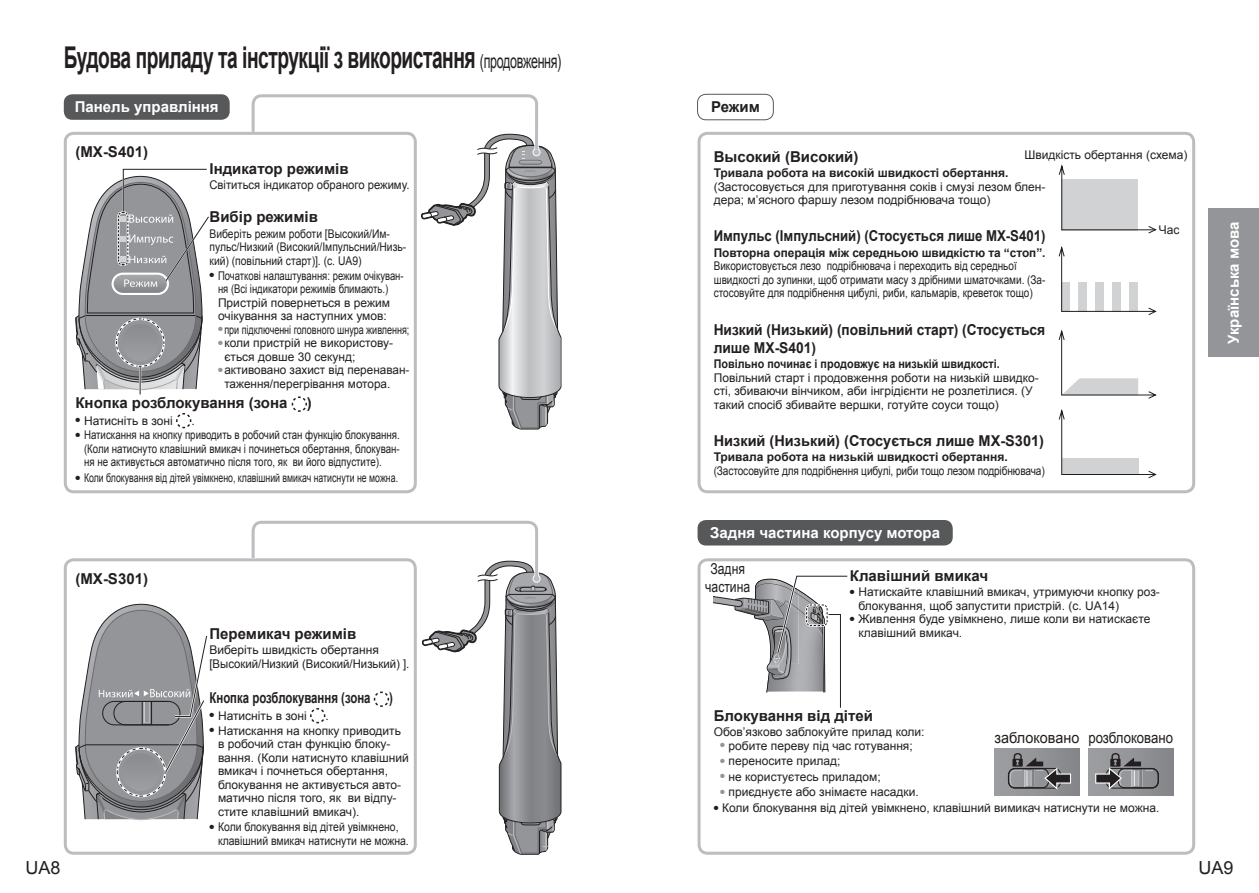
<style>
.page{position:relative;width:1259px;height:893px;background:#fff}
.page>*{position:absolute;margin:0;border:0;box-sizing:border-box;transform-origin:0 0}
.t1{font:700 30px "Arial";letter-spacing:-.025em;color:#231f20;scale:.64 1}
.t2{font:18px "Arial";color:#231f20}
.t3{font:700 15px "Arial";color:#231f20}
.t4{font:700 15px "Arial";color:#fff}
.t5{font:700 15px/18px "Arial";color:#231f20;scale:.92 1}
.t6{font:700 15px "Arial";color:#231f20;scale:.88 1}
.t7{font:700 15px "Arial";color:#231f20;scale:.76 1}
.t8{font:15px "Arial";color:#231f20;scale:.96 1}
.t9{font:15px/18px "Arial";color:#231f20;text-align:center;scale:.81 1}
.t10{font:12px/13.5px "Arial";color:#231f20}
.t11{font:12px/13.5px "Arial";color:#231f20;text-align:justify;scale:.81 1}
.t12{font:12px/13.5px "Arial";color:#231f20;scale:.83 1}
.t13{font:700 12px "Arial";color:#231f20}
.t14{font:12px/13.5px "Arial";color:#231f20;scale:.79 1}
.t15{font:12px/13.5px "Arial";color:#231f20;scale:.86 1}
.t16{font:12px/13.5px "Arial";color:#231f20;scale:.87 1}
.t17{font:12px "Arial";color:#231f20;scale:.73 1}
.t18{font:12px "Arial";color:#231f20;scale:.84 1}
.t19{font:700 12px "Arial";color:#231f20;scale:.9 1}
.t20{font:12px "Arial";color:#231f20;scale:.75 1}
.t21{font:12px "Arial";color:#231f20;scale:.94 1}
.s1{font-weight:400;font-size:19.5px}
</style>
<div class="page">
<div style="left:1208px;top:208px;width:51px;height:149px;background:#939598"></div>
<div style="left:64px;top:94px;width:166px;height:26px;background:#57585a;border-radius:9px"></div>
<div style="left:697px;top:94px;width:76px;height:26px;border:1px solid #57585a;border-radius:9px"></div>
<div style="left:697px;top:520px;width:255px;height:25px;background:#57585a;border-radius:9px"></div>
<div style="left:64px;top:132px;width:353px;height:361px;border:3px solid #bcbdc0;border-radius:9px"></div>
<div style="left:697px;top:132px;width:498px;height:361px;border:3px solid #bcbdc0;border-radius:9px"></div>
<div style="left:697px;top:558px;width:498px;height:297px;border:3px solid #bcbdc0;border-radius:9px"></div>
<div style="left:64px;top:558px;width:353px;height:297px;border:3px solid #bcbdc0;border-radius:9px"></div>
<svg style="left:75px;top:604px;width:133px;height:216px"></svg>
<svg style="left:249px;top:520px;width:312px;height:335px"></svg>
<svg style="left:249px;top:94px;width:312px;height:335px"></svg>
<svg style="left:176px;top:413px;width:16px;height:16px"></svg>
<svg style="left:1058px;top:165px;width:98px;height:313px"></svg>
<div style="left:994px;top:749px;width:85px;height:47px;background:linear-gradient(to right,#9ea0a3,#85878a)"></div>
<div style="left:1008px;top:768px;width:41px;height:20px;border:1px solid #231f20;border-radius:6px"></div>
<svg style="left:1009px;top:753px;width:63px;height:39px"></svg>
<div style="left:1088px;top:749px;width:85px;height:47px;background:linear-gradient(to right,#9fa1a4,#828487)"></div>
<div style="left:1117px;top:768px;width:41px;height:20px;border:1px solid #231f20;border-radius:6px"></div>
<svg style="left:1094px;top:753px;width:59px;height:39px"></svg>
<svg style="left:713px;top:575px;width:135px;height:133px"></svg>
<svg style="left:75px;top:168px;width:134px;height:226px"></svg>
<h1 class="t1" style="left:64px;top:37px;width:779px">Будова приладу та інструкції з використання <span class="s1">(продовження)</span></h1>
<p class="t4" style="left:75px;top:97px;width:145px">Панель управління</p>
<p class="t3" style="left:75px;top:141px;width:74px">(MX-S401)</p>
<p class="t3" style="left:209px;top:158px;width:141px">Індикатор режимів</p>
<p class="t21" style="left:209px;top:177px;width:214px">Світиться індикатор обраного режиму.</p>
<p class="t3" style="left:209px;top:206px;width:110px">Вибір режимів</p>
<p class="t15" style="left:209px;top:227px;width:230px">Виберіть режим роботи [Высокий/Им&shy;пульс/Низкий (Високий/Імпульсний/Низь&shy;кий) (повільний старт)]. (с. UA9)</p>
<p class="t14" style="left:218px;top:269px;width:236px;text-indent:-9px">● Початкові налаштування: режим очікуван&shy;ня (Всі індикатори режимів блимають.)<br>Пристрій повернеться в режим очікування за наступних умов:</p>
<p class="t20" style="left:218px;top:321px;width:257px"><sup>●</sup> при підключенні головного шнура живлення;</p>
<p class="t10" style="left:224px;top:336px;width:170px;text-indent:-6px"><sup>●</sup> коли пристрій не використову&shy;ється довше 30 секунд;</p>
<p class="t10" style="left:224px;top:363px;width:186px;text-indent:-6px"><sup>●</sup> активовано захист від перенаван&shy;таження/перегрівання мотора.</p>
<p class="t3" style="left:75px;top:393px;width:213px">Кнопка розблокування (зона</p>
<p class="t3" style="left:307px;top:393px;width:6px">)</p>
<p class="t10" style="left:75px;top:414px;width:99px">● Натисніть в зоні</p>
<p class="t10" style="left:191px;top:414px;width:5px">.</p>
<p class="t11" style="left:84px;top:428px;width:391px;text-indent:-9px">● Натискання на кнопку приводить в робочий стан функцію блокування. (Коли натиснуто клавішний вмикач і починеться обертання, блокуван&shy;ня не активується автоматично після того, як ви його відпустите).</p>
<p class="t17" style="left:75px;top:470px;width:443px">● Коли блокування від дітей увімкнено, клавішний вмикач натиснути не можна.</p>
<p class="t3" style="left:75px;top:568px;width:74px">(MX-S301)</p>
<p class="t3" style="left:209px;top:623px;width:148px">Перемикач режимів</p>
<p class="t10" style="left:209px;top:643px;width:201px">Виберіть швидкість обертання [Высокий/Низкий (Високий/Низький) ].</p>
<p class="t7" style="left:209px;top:688px;width:243px">Кнопка розблокування (зона )</p>
<p class="t10" style="left:209px;top:709px;width:99px">● Натисніть в зоні</p>
<p class="t10" style="left:325px;top:709px;width:5px">.</p>
<p class="t10" style="left:218px;top:723px;width:192px;text-indent:-9px">● Натискання на кнопку приводить в робочий стан функцію блоку&shy;вання. (Коли натиснуто клавішний вмикач і почнеться обертання, блокування не активується авто&shy;матично після того, як ви відпу&shy;стите клавішний вмикач).</p>
<p class="t16" style="left:218px;top:820px;width:221px;text-indent:-9px">● Коли блокування від дітей увімкнено, клавішний вмикач натиснути не можна.</p>
<p class="t3" style="left:711px;top:97px;width:50px">Режим</p>
<p class="t10" style="left:1024px;top:148px;width:165px">Швидкість обертання (схема)</p>
<p class="t3" style="left:713px;top:146px;width:146px">Высокий (Високий)</p>
<p class="t13" style="left:713px;top:164px;width:296px">Тривала робота на високій швидкості обертання.</p>
<p class="t10" style="left:713px;top:180px;width:333px">(Застосовується для приготування соків і смузі лезом блен&shy;дера; м’ясного фаршу лезом подрібнювача тощо)</p>
<p class="t6" style="left:713px;top:226px;width:378px">Импульс (Імпульсний) (Стосується лише MX-S401)</p>
<p class="t13" style="left:713px;top:244px;width:333px">Повторна операція між середньою швидкістю та “стоп”.</p>
<p class="t12" style="left:713px;top:259px;width:401px">Використовується лезо подрібнювача і переходить від середньої швидкості до зупинки, щоб отримати масу з дрібними шматочками. (За&shy;стосовуйте для подрібнення цибулі, риби, кальмарів, креветок тощо)</p>
<p class="t5" style="left:713px;top:321px;width:362px">Низкий (Низький) (повільний старт) (Стосується лише MX-S401)</p>
<p class="t19" style="left:713px;top:355px;width:319px">Повільно починає і продовжує на низькій швидкості.</p>
<p class="t10" style="left:713px;top:371px;width:327px">Повільний старт і продовження роботи на низькій швидко&shy;сті, збиваючи вінчиком, аби інгрідієнти не розлетілися. (У такий спосіб збивайте вершки, готуйте соуси тощо)</p>
<p class="t3" style="left:713px;top:430px;width:332px">Низкий (Низький) (Стосується лише MX-S301)</p>
<p class="t13" style="left:713px;top:449px;width:295px">Тривала робота на низькій швидкості обертання.</p>
<p class="t18" style="left:713px;top:462px;width:396px">(Застосовуйте для подрібнення цибулі, риби тощо лезом подрібнювача)</p>
<p class="t10" style="left:1159px;top:222px;width:22px">Час</p>
<p class="t4" style="left:710px;top:522px;width:231px">Задня частина корпусу мотора</p>
<p class="t9" style="left:705px;top:560px;width:57px">Задня частина</p>
<p class="t3" style="left:850px;top:565px;width:140px">Клавішний вмикач</p>
<p class="t10" style="left:858px;top:585px;width:303px;text-indent:-9px">● Натискайте клавішний вмикач, утримуючи кнопку роз&shy;блокування, щоб запустити пристрій. (с. UA14)</p>
<p class="t10" style="left:858px;top:612px;width:293px;text-indent:-9px">● Живлення буде увімкнено, лише коли ви натискаєте клавішний вмикач.</p>
<p class="t3" style="left:713px;top:705px;width:161px">Блокування від дітей</p>
<p class="t10" style="left:713px;top:725px;width:212px">Обов’язково заблокуйте прилад коли:</p>
<p class="t10" style="left:720px;top:738px;width:194px"><sup>●</sup> робите переву під час готування;</p>
<p class="t10" style="left:720px;top:754px;width:122px"><sup>●</sup> переносите прилад;</p>
<p class="t10" style="left:720px;top:770px;width:162px"><sup>●</sup> не користуєтесь приладом;</p>
<p class="t10" style="left:720px;top:785px;width:200px"><sup>●</sup> приєднуєте або знімаєте насадки.</p>
<p class="t10" style="left:713px;top:801px;width:447px">● Коли блокування від дітей увімкнено, клавішний вимикач натиснути не можна.</p>
<p class="t8" style="left:994px;top:727px;width:187px">заблоковано розблоковано</p>
<p class="t4" style="left:1223px;top:344px;width:124px;rotate:-90deg">Українська мова</p>
<h2 class="t2" style="left:26px;top:856px;width:37px">UA8</h2>
<h2 class="t2" style="left:1198px;top:856px;width:37px">UA9</h2>
</div>
